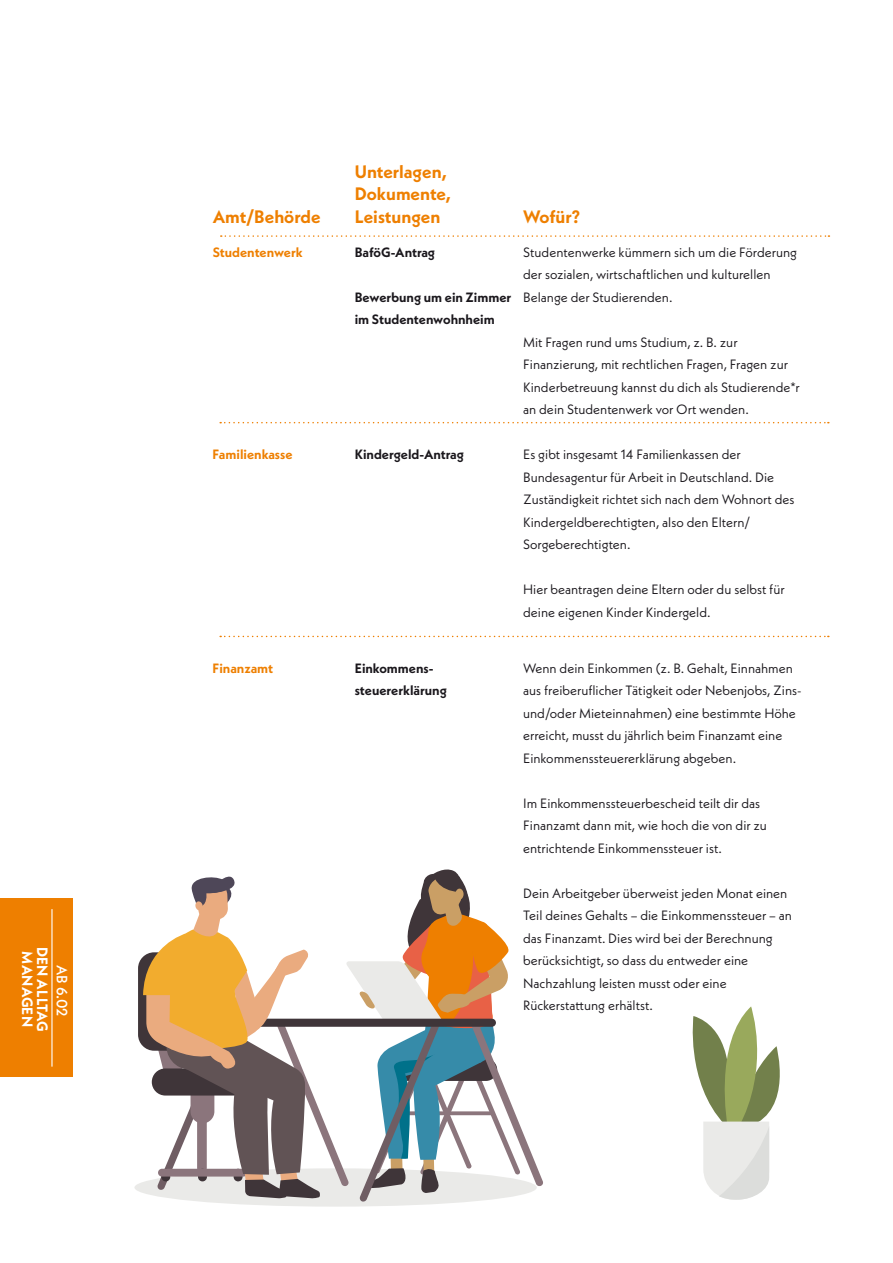
<style>
.page{position:relative;width:893px;height:1263px;background:#fff}
.page>*{position:absolute;margin:0;border:0;box-sizing:border-box;transform-origin:0 0}
.BWO_AB_BROT_Ü{font:700 18px "Neue Kabel";color:#ee7f00}
.programmpunkte_light{font:700 15px "Neue Kabel";letter-spacing:.01em;color:#fff}
.programmpunkte_light-2{font:500 15px "Neue Kabel";color:#fff}
.BWO_AB_ZUSATZINFOS{font:13.5px/22.5px "Neue Kabel";color:#1a171c}
.BWO_AB_ZUSATZINFOS-2{font:700 13.5px/22.5px "Neue Kabel";color:#1a171c}
.BWO_AB_ZUSATZINFOS-3{font:700 13.5px "Neue Kabel";color:#ee7f00}
</style>
<div class="page">
<div style="left:134px;top:1168px;width:403px;height:38px;background:#eaeae8;border-radius:50%"></div>
<div style="left:138px;top:952px;width:76px;height:99px;background:#3f3539;border-radius:16px"></div>
<svg style="left:143px;top:869px;width:400px;height:333px"></svg>
<svg style="left:692px;top:1006px;width:88px;height:194px"></svg>
<svg style="left:220px;top:422px;width:609px;height:1px"></svg>
<svg style="left:221px;top:235px;width:608px;height:2px"></svg>
<svg style="left:220px;top:636px;width:609px;height:1px"></svg>
<div style="left:0;top:898px;width:72px;height:179px;background:#ee7f00"></div>
<hr style="left:51px;top:909px;width:2px;height:158px;background:#fff">
<p class="programmpunkte_light" style="left:37px;top:951px;width:77px;rotate:90deg">MANAGEN</p>
<p class="programmpunkte_light" style="left:52px;top:946px;width:86px;rotate:90deg">DEN ALLTAG</p>
<p class="programmpunkte_light-2" style="left:72px;top:964px;width:54px;rotate:90deg">AB 6.02</p>
<p class="BWO_AB_BROT_Ü" style="left:213px;top:205px;width:109px">Amt/Behörde</p>
<p class="BWO_AB_BROT_Ü" style="left:355px;top:160px;width:94px">Unterlagen,</p>
<p class="BWO_AB_BROT_Ü" style="left:355px;top:183px;width:98px">Dokumente,</p>
<p class="BWO_AB_BROT_Ü" style="left:355px;top:205px;width:87px">Leistungen</p>
<p class="BWO_AB_BROT_Ü" style="left:523px;top:205px;width:58px">Wofür?</p>
<p class="BWO_AB_ZUSATZINFOS-3" style="left:213px;top:243px;width:92px">Studentenwerk</p>
<p class="BWO_AB_ZUSATZINFOS-2" style="left:355px;top:240px;width:82px">BaföG-Antrag</p>
<p class="BWO_AB_ZUSATZINFOS-2" style="left:355px;top:285px;width:158px">Bewerbung um ein Zimmer im Studentenwohnheim</p>
<p class="BWO_AB_ZUSATZINFOS" style="left:523px;top:240px;width:276px">Studentenwerke kümmern sich um die Förderung der sozialen, wirtschaftlichen und kulturellen<br>Belange der Studierenden.</p>
<p class="BWO_AB_ZUSATZINFOS" style="left:523px;top:330px;width:278px">Mit Fragen rund ums Studium, z. B. zur Finanzierung, mit rechtlichen Fragen, Fragen zur Kinderbetreuung kannst du dich als Studierende*r an dein Studentenwerk vor Ort wenden.</p>
<p class="BWO_AB_ZUSATZINFOS-3" style="left:213px;top:446px;width:81px">Familienkasse</p>
<p class="BWO_AB_ZUSATZINFOS-2" style="left:355px;top:443px;width:111px">Kindergeld-Antrag</p>
<p class="BWO_AB_ZUSATZINFOS" style="left:523px;top:443px;width:273px">Es gibt insgesamt 14 Familienkassen der Bundesagentur für Arbeit in Deutschland. Die Zuständigkeit richtet sich nach dem Wohnort des Kindergeldberechtigten, also den Eltern/ Sorgeberechtigten.</p>
<p class="BWO_AB_ZUSATZINFOS" style="left:523px;top:578px;width:263px">Hier beantragen deine Eltern oder du selbst für deine eigenen Kinder Kindergeld.</p>
<p class="BWO_AB_ZUSATZINFOS-3" style="left:213px;top:659px;width:62px">Finanzamt</p>
<p class="BWO_AB_ZUSATZINFOS-2" style="left:355px;top:657px;width:80px">Einkommens-</p>
<p class="BWO_AB_ZUSATZINFOS-2" style="left:355px;top:679px;width:94px">steuererklärung</p>
<p class="BWO_AB_ZUSATZINFOS" style="left:523px;top:657px;width:280px">Wenn dein Einkommen (z. B. Gehalt, Einnahmen aus freiberuflicher Tätigkeit oder Nebenjobs, Zins&shy;und/oder Mieteinnahmen) eine bestimmte Höhe erreicht, musst du jährlich beim Finanzamt eine Einkommenssteuererklärung abgeben.</p>
<p class="BWO_AB_ZUSATZINFOS" style="left:523px;top:792px;width:245px">Im Einkommenssteuerbescheid teilt dir das<br>Finanzamt dann mit, wie hoch die von dir zu entrichtende Einkommenssteuer ist.</p>
<p class="BWO_AB_ZUSATZINFOS" style="left:523px;top:882px;width:270px">Dein Arbeitgeber überweist jeden Monat einen Teil deines Gehalts – die Einkommenssteuer – an das Finanzamt. Dies wird bei der Berechnung berücksichtigt, so dass du entweder eine Nachzahlung leisten musst oder eine Rückerstattung erhältst.</p>
</div>
